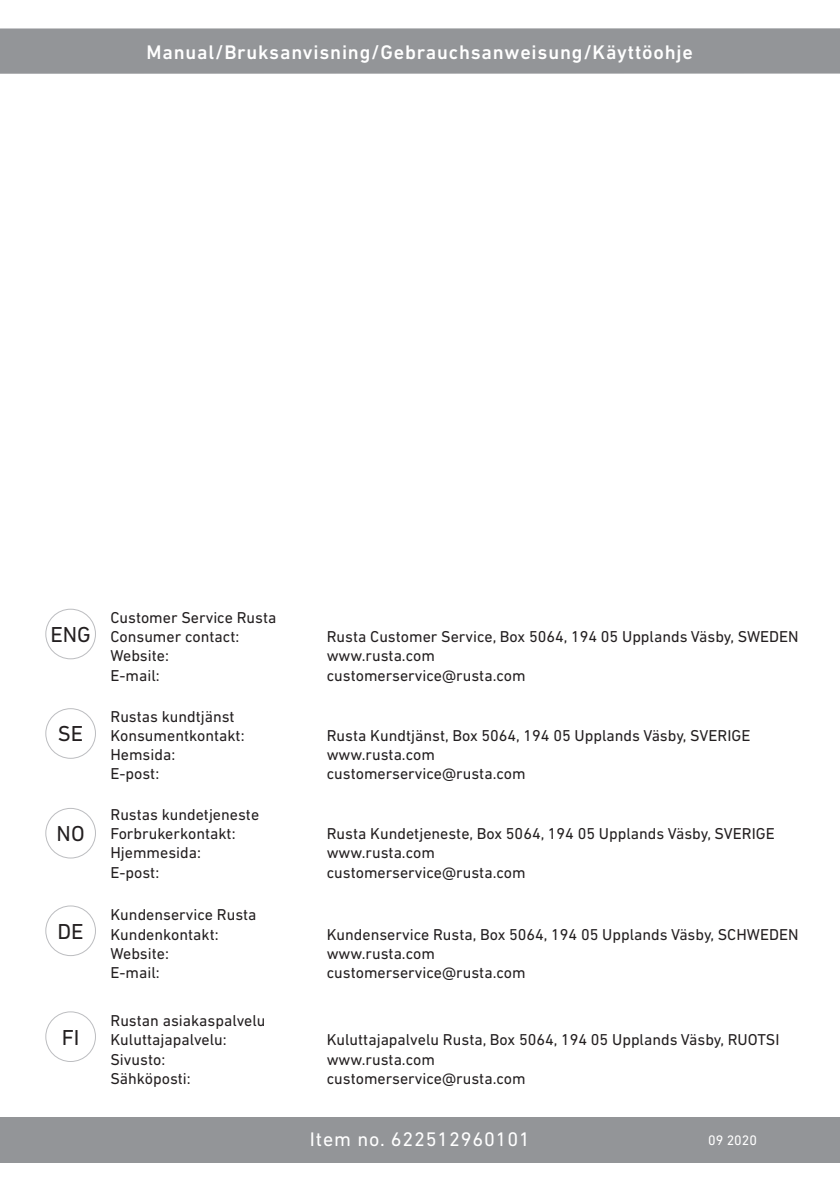
<style>
.page{position:relative;width:840px;height:1191px;background:#fff}
.page>*{position:absolute;margin:0;border:0;box-sizing:border-box;transform-origin:0 0}
.t1{font:22px "DIN Next LT Pro";color:#231f20}
.t2{font:500 20px "DIN Next LT Pro";letter-spacing:.04em;color:#fff}
.t3{font:20px "DIN Next LT Pro";letter-spacing:.04em;color:#fff}
.t4{font:16px/19.2px "DIN Next LT Pro";color:#231f20}
.Omslag_Item_No__Vit{font:14px "DIN Next LT Pro";color:#fff}
</style>
<div class="page">
<div style="left:0;top:28px;width:839px;height:46px;background:#939598"></div>
<div style="left:45px;top:708px;width:51px;height:51px;border:1px solid #bcbdc0;border-radius:50%"></div>
<div style="left:45px;top:608px;width:51px;height:51px;border:1px solid #bcbdc0;border-radius:50%"></div>
<div style="left:45px;top:808px;width:51px;height:50px;border:1px solid #bcbdc0;border-radius:50%"></div>
<div style="left:45px;top:1011px;width:51px;height:51px;border:1px solid #bcbdc0;border-radius:50%"></div>
<div style="left:45px;top:905px;width:51px;height:51px;border:1px solid #bcbdc0;border-radius:50%"></div>
<div style="left:0;top:1117px;width:839px;height:45px;background:#939598"></div>
<p class="t2" style="left:146px;top:40px;width:547px">Manual/Bruksanvisning/Gebrauchsanweisung/Käyttöohje</p>
<h1 class="t1" style="left:50px;top:622px;width:42px">ENG</h1>
<p class="t4" style="left:110px;top:608px;width:167px">Customer Service Rusta<br>Consumer contact:</p>
<p class="t4" style="left:326px;top:627px;width:473px">Rusta Customer Service, Box 5064, 194 05 Upplands Väsby, SWEDEN</p>
<p class="t4" style="left:110px;top:646px;width:60px">Website:</p>
<p class="t4" style="left:326px;top:646px;width:110px">www.rusta.com</p>
<p class="t4" style="left:110px;top:665px;width:51px">E-mail:</p>
<p class="t4" style="left:326px;top:665px;width:200px">customerservice@rusta.com</p>
<h1 class="t1" style="left:58px;top:721px;width:27px">SE</h1>
<p class="t4" style="left:110px;top:706px;width:136px">Rustas kundtjänst<br>Konsumentkontakt:</p>
<p class="t4" style="left:326px;top:725px;width:425px">Rusta Kundtjänst, Box 5064, 194 05 Upplands Väsby, SVERIGE</p>
<p class="t4" style="left:110px;top:745px;width:66px">Hemsida:</p>
<p class="t4" style="left:326px;top:745px;width:110px">www.rusta.com</p>
<p class="t4" style="left:110px;top:764px;width:50px">E-post:</p>
<p class="t4" style="left:326px;top:764px;width:200px">customerservice@rusta.com</p>
<h1 class="t1" style="left:57px;top:821px;width:30px">NO</h1>
<p class="t4" style="left:110px;top:804px;width:150px">Rustas kundetjeneste<br>Forbrukerkontakt:</p>
<p class="t4" style="left:326px;top:824px;width:449px">Rusta Kundetjeneste, Box 5064, 194 05 Upplands Väsby, SVERIGE</p>
<p class="t4" style="left:110px;top:843px;width:92px">Hjemmesida:</p>
<p class="t4" style="left:326px;top:843px;width:110px">www.rusta.com</p>
<p class="t4" style="left:110px;top:862px;width:50px">E-post:</p>
<p class="t4" style="left:326px;top:862px;width:200px">customerservice@rusta.com</p>
<h1 class="t1" style="left:58px;top:918px;width:28px">DE</h1>
<p class="t4" style="left:110px;top:905px;width:147px">Kundenservice Rusta<br>Kundenkontakt:</p>
<p class="t4" style="left:326px;top:924px;width:473px">Kundenservice Rusta, Box 5064, 194 05 Upplands Väsby, SCHWEDEN</p>
<p class="t4" style="left:110px;top:943px;width:60px">Website:</p>
<p class="t4" style="left:326px;top:943px;width:110px">www.rusta.com</p>
<p class="t4" style="left:110px;top:962px;width:51px">E-mail:</p>
<p class="t4" style="left:326px;top:962px;width:200px">customerservice@rusta.com</p>
<h1 class="t1" style="left:62px;top:1024px;width:19px">FI</h1>
<p class="t4" style="left:110px;top:1011px;width:156px">Rustan asiakaspalvelu<br>Kuluttajapalvelu:</p>
<p class="t4" style="left:326px;top:1030px;width:454px">Kuluttajapalvelu Rusta, Box 5064, 194 05 Upplands Väsby, RUOTSI</p>
<p class="t4" style="left:110px;top:1049px;width:56px">Sivusto:</p>
<p class="t4" style="left:326px;top:1049px;width:110px">www.rusta.com</p>
<p class="t4" style="left:110px;top:1068px;width:82px">Sähköposti:</p>
<p class="t4" style="left:326px;top:1068px;width:200px">customerservice@rusta.com</p>
<p class="t3" style="left:310px;top:1128px;width:221px">Item no. 622512960101</p>
<p class="Omslag_Item_No__Vit" style="left:707px;top:1132px;width:50px">09 2020</p>
</div>
